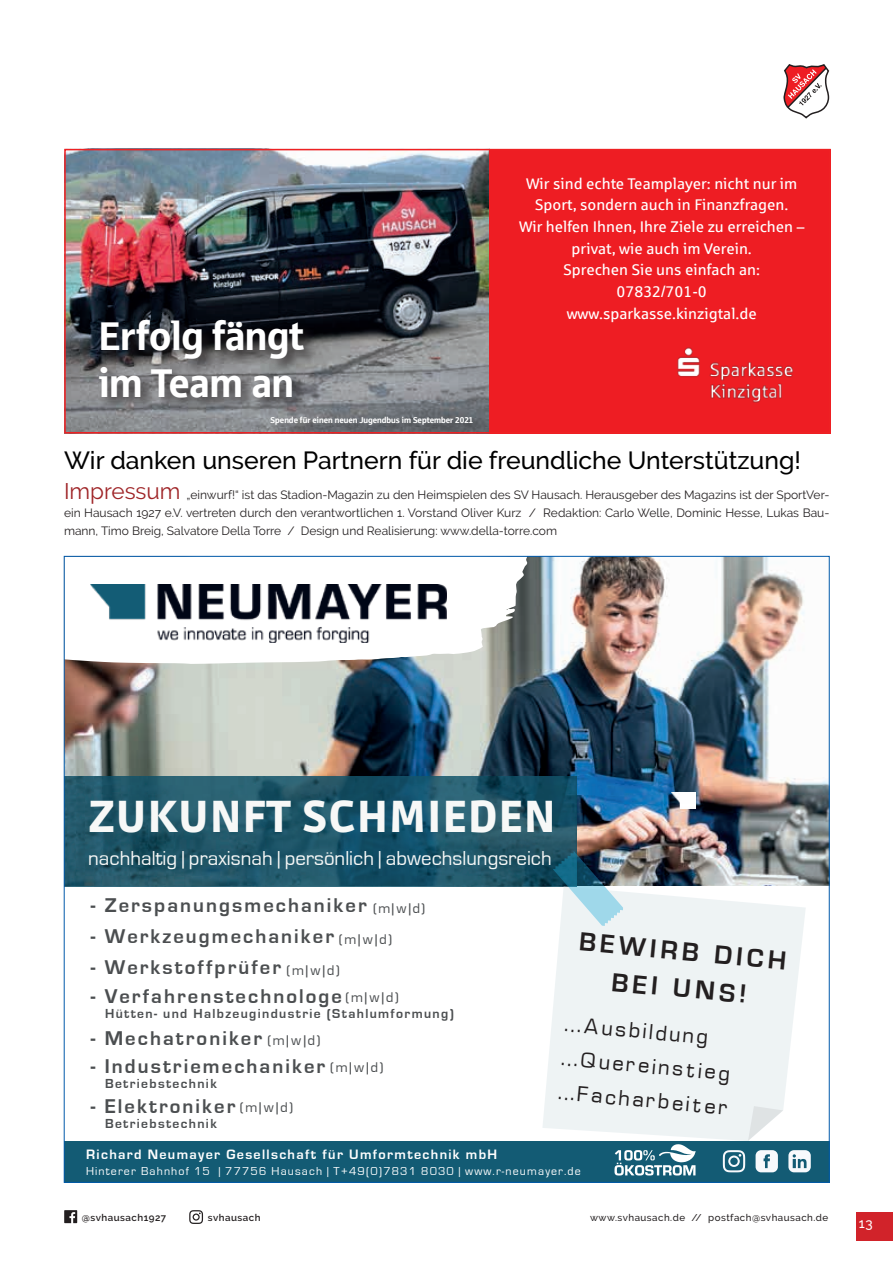
<style>
.page{position:relative;width:893px;height:1263px;background:#fff}
.page>*{position:absolute;margin:0;border:0;box-sizing:border-box;transform-origin:0 0}
.t1{font:900 44.4px "Ruda";letter-spacing:.015em;color:#f7f8f7}
.t2{font:40.2px/46.3px "Sparkasse Head";color:#fff}
.t3{font:700 26.85px/37.2px "Eurostile";color:#231f20;text-align:center}
.t4{font:500 24.75px "Raleway";color:#000}
.t5{font:24.75px/34.2px "Euro Style Normal";color:#231f20}
.t6{font:20.85px "Eurostile";color:#f7f8f7}
.t7{font:700 20.55px "Eurostile";letter-spacing:.1em;color:#4b4e50}
.t8{font:15.9px "Euro Style Normal";color:#4b4e50}
.t9{font:15.45px/21.6px "Sparkasse Rg";color:#fff;text-align:center}
.t10{font:700 14.1px "Eurostile";letter-spacing:.095em;color:#fff}
.t11{font:700 13.5px "Eurostile";letter-spacing:.1em;color:#4b4e50}
.t12{font:500 13.5px "Raleway";color:#fff}
.t13{font:12px/18px "Raleway";color:#231f20;text-align:justify}
.t14{font:11.85px "Eurostile";letter-spacing:.095em;color:#fff}
.t15{font:500 9.75px "Raleway";letter-spacing:.05em;color:#231f20}
.t16{font:600 9.75px "Raleway";letter-spacing:.05em;color:#231f20}
.t17{font:8.55px "Sparkasse Head";color:#fff}
.s1{font-size:22.5px;color:#9f2528}
.s2{color:#fff}
</style>
<div class="page">
<div style="left:857px;top:1212px;width:36px;height:28px;background:#d1232a"></div>
<svg style="left:64px;top:1210px;width:13px;height:13px"></svg>
<svg style="left:783px;top:64px;width:46px;height:55px"></svg>
<svg style="left:189px;top:1210px;width:14px;height:14px"></svg>
<img style="left:67px;top:152px;width:422px;height:278px">
<div style="left:489px;top:149px;width:342px;height:284px;background:#ee1d23"></div>
<div style="left:96px;top:318px;width:223px;height:94px;background:#231f20;opacity:.85"></div>
<img style="left:677px;top:347px;width:116px;height:56px">
<div style="left:269px;top:415px;width:215px;height:18px;background:#231f20;opacity:.75"></div>
<div style="left:64px;top:149px;width:767px;height:284px;border:2px solid #ee2123"></div>
<img style="left:66px;top:558px;width:761px;height:328px">
<div style="left:64px;top:1141px;width:765px;height:41px;background:#135b74"></div>
<svg style="left:66px;top:558px;width:461px;height:106px"></svg>
<img style="left:91px;top:584px;width:356px;height:58px">
<svg style="left:723px;top:1150px;width:22px;height:22px"></svg>
<svg style="left:756px;top:1150px;width:22px;height:22px"></svg>
<svg style="left:788px;top:1150px;width:23px;height:22px"></svg>
<img style="left:66px;top:777px;width:510px;height:109px">
<svg style="left:614px;top:1144px;width:82px;height:31px"></svg>
<img style="left:671px;top:793px;width:25px;height:15px">
<svg style="left:542px;top:886px;width:264px;height:255px;fill:#eef3f4"></svg>
<svg style="left:748px;top:1106px;width:35px;height:35px"></svg>
<img style="left:553px;top:851px;width:70px;height:75px">
<h2 class="t2" style="left:99px;top:312px;width:207px">Erfolg fängt im Team an</h2>
<p class="t17" style="left:271px;top:415px;width:204px">Spende für einen neuen Jugendbus im September 2021</p>
<p class="t9" style="left:519px;top:172px;width:287px">Wir sind echte Teamplayer: nicht nur im<br>Sport, sondern auch in Finanzfragen.<br>Wir helfen Ihnen, Ihre Ziele zu erreichen – privat, wie auch im Verein.<br>Sprechen Sie uns einfach an:<br>07832/701-0<br>www.sparkasse.kinzigtal.de</p>
<h3 class="t4" style="left:64px;top:445px;width:738px">Wir danken unseren Partnern für die freundliche Unterstützung!</h3>
<p class="t13" style="left:64px;top:486px;width:767px"><span class="s1">Impressum</span> „einwurf!“ ist das Stadion-Magazin zu den Heimspielen des SV Hausach. Herausgeber des Magazins ist der SportVer&shy;ein Hausach 1927 e.V. vertreten durch den verantwortlichen 1. Vorstand Oliver Kurz / Redaktion: Carlo Welle, Dominic Hesse, Lukas Bau&shy;mann, Timo Breig, Salvatore Della Torre / Design und Realisierung: www.della-torre.com</p>
<h1 class="t1" style="left:89px;top:790px;width:468px">ZUKUNFT SCHMIEDEN</h1>
<h3 class="t6" style="left:88px;top:847px;width:465px">nachhaltig | praxisnah | persönlich | abwechslungsreich</h3>
<h3 class="t7" style="left:91px;top:894px;width:277px">- Zerspanungsmechaniker</h3>
<h3 class="t7" style="left:91px;top:925px;width:245px">- Werkzeugmechaniker</h3>
<h3 class="t7" style="left:91px;top:956px;width:192px">- Werkstoffprüfer</h3>
<h3 class="t7" style="left:91px;top:985px;width:253px">- Verfahrenstechnologe</h3>
<p class="t11" style="left:105px;top:1006px;width:350px">Hütten- und Halbzeugindustrie (Stahlumformung)</p>
<h3 class="t7" style="left:91px;top:1027px;width:173px">- Mechatroniker</h3>
<h3 class="t7" style="left:91px;top:1055px;width:236px">- Industriemechaniker</h3>
<p class="t11" style="left:105px;top:1076px;width:113px">Betriebstechnik</p>
<h3 class="t7" style="left:91px;top:1095px;width:146px">- Elektroniker</h3>
<p class="t11" style="left:105px;top:1116px;width:113px">Betriebstechnik</p>
<h3 class="t8" style="left:374px;top:902px;width:53px">(m|w|d)</h3>
<h3 class="t8" style="left:340px;top:933px;width:54px">(m|w|d)</h3>
<h3 class="t3" style="left:581px;top:924px;width:209px;rotate:5deg">BEWIRB DICH<br>BEI UNS!</h3>
<h3 class="t5" style="left:567px;top:1008px;width:170px;rotate:5deg">...Ausbildung ...Quereinstieg ...Facharbeiter</h3>
<h3 class="t8" style="left:287px;top:964px;width:54px">(m|w|d)</h3>
<h3 class="t8" style="left:346px;top:991px;width:54px">(m|w|d)</h3>
<h3 class="t8" style="left:268px;top:1034px;width:54px">(m|w|d)</h3>
<h3 class="t8" style="left:331px;top:1061px;width:54px">(m|w|d)</h3>
<h3 class="t8" style="left:241px;top:1101px;width:54px">(m|w|d)</h3>
<p class="t10" style="left:86px;top:1147px;width:412px">Richard Neumayer Gesellschaft für Umformtechnik mbH</p>
<p class="t14" style="left:86px;top:1165px;width:496px">Hinterer Bahnhof 15 | 77756 Hausach | T+49(0)7831 8030 | www.r-neumayer.de</p>
<p class="t16" style="left:82px;top:1212px;width:86px">@svhausach1927</p>
<p class="t16" style="left:208px;top:1212px;width:54px">svhausach</p>
<p class="t15" style="left:590px;top:1212px;width:245px">www.svhausach.de // postfach@svhausach.de <span class="s2">.</span></p>
<p class="t12" style="left:859px;top:1215px;width:15px">13</p>
</div>
